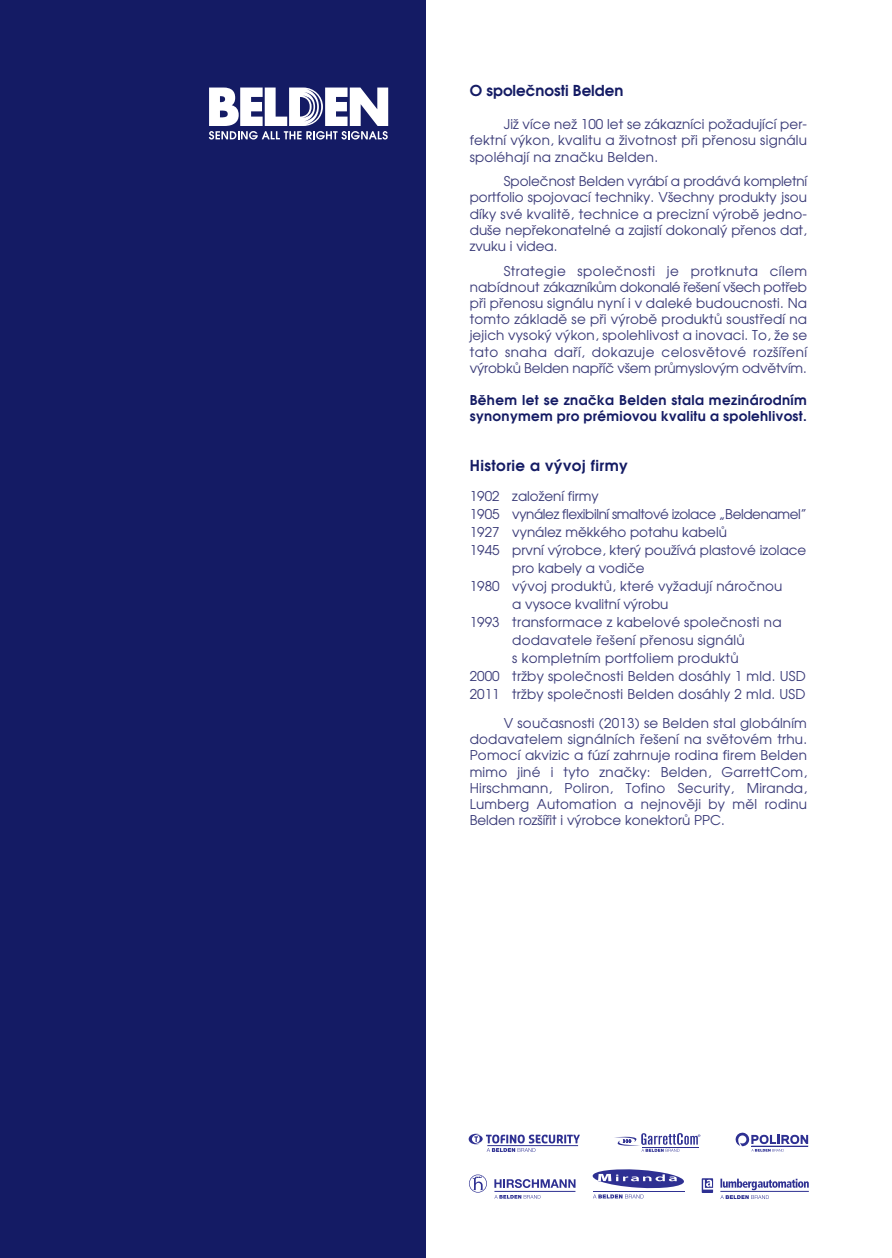
<style>
.page{position:relative;width:892px;height:1258px;background:#fff}
.page>*{position:absolute;margin:0;border:0;box-sizing:border-box;transform-origin:0 0}
.t1{font:600 15px "Avant Garde CE";letter-spacing:.015em;color:#141b64}
.t2{font:13.5px/16.2px "Avant Garde CE";color:#3a3b78;text-align:justify}
.t3{font:600 13.5px/16.2px "Avant Garde CE";letter-spacing:.025em;color:#141b64}
.t4{font:13.5px "Avant Garde CE";letter-spacing:-.03em;color:#3a3b78}
</style>
<div class="page">
<div style="left:0;top:0;width:425px;height:1257px;background:#141b64"></div>
<svg style="left:614px;top:1133px;width:86px;height:18px"></svg>
<hr style="left:642px;top:1147px;width:56px;height:1px;background:#2e3092">
<svg style="left:720px;top:1178px;width:88px;height:21px"></svg>
<svg style="left:701px;top:1178px;width:12px;height:15px"></svg>
<svg style="left:494px;top:1195px;width:46px;height:3px"></svg>
<svg style="left:469px;top:1174px;width:18px;height:18px"></svg>
<svg style="left:494px;top:1179px;width:81px;height:9px"></svg>
<hr style="left:494px;top:1191px;width:81px;height:1px;background:#2e3092">
<svg style="left:592px;top:1169px;width:92px;height:29px"></svg>
<svg style="left:735px;top:1132px;width:73px;height:19px"></svg>
<svg style="left:468px;top:1133px;width:112px;height:18px"></svg>
<hr style="left:487px;top:1145px;width:91px;height:1px;background:#2e3092">
<svg style="left:209px;top:88px;width:179px;height:52px"></svg>
<p class="t1" style="left:469px;top:85px;width:155px">O společnosti Belden</p>
<p class="t2" style="left:469px;top:117px;width:339px;text-indent:34px">Již více než 100 let se zákazníci požadující per&shy;fektní výkon, kvalitu a životnost při přenosu signálu spoléhají na značku Belden.</p>
<p class="t2" style="left:469px;top:174px;width:339px;text-indent:34px">Společnost Belden vyrábí a prodává kompletní portfolio spojovací techniky. Všechny produkty jsou díky své kvalitě, technice a precizní výrobě jedno&shy;duše nepřekonatelné a zajistí dokonalý přenos dat, zvuku i videa.</p>
<p class="t2" style="left:469px;top:264px;width:339px;text-indent:34px">Strategie společnosti je protknuta cílem nabídnout zákazníkům dokonalé řešení všech potřeb při přenosu signálu nyní i v daleké budoucnosti. Na tomto základě se při výrobě produktů soustředí na jejich vysoký výkon, spolehlivost a inovaci. To, že se tato snaha daří, dokazuje celosvětové rozšíření výrobků Belden napříč všem průmyslovým odvětvím.</p>
<p class="t3" style="left:469px;top:393px;width:339px">Během let se značka Belden stala mezinárodním synonymem pro prémiovou kvalitu a spolehlivost.</p>
<p class="t1" style="left:469px;top:460px;width:160px">Historie a vývoj firmy</p>
<p class="t2" style="left:469px;top:489px;width:131px">1902 založení firmy</p>
<p class="t4" style="left:469px;top:509px;width:339px">1905 vynález flexibilní smaltové izolace „Beldenamel”</p>
<p class="t2" style="left:469px;top:525px;width:259px">1927 vynález měkkého potahu kabelů</p>
<p class="t2" style="left:469px;top:543px;width:338px">1945 první výrobce, který používá plastové izolace</p>
<p class="t2" style="left:512px;top:561px;width:134px">pro kabely a vodiče</p>
<p class="t2" style="left:469px;top:579px;width:314px">1980 vývoj produktů, které vyžadují náročnou</p>
<p class="t2" style="left:512px;top:597px;width:158px">a vysoce kvalitní výrobu</p>
<p class="t2" style="left:469px;top:615px;width:313px">1993 transformace z kabelové společnosti na</p>
<p class="t2" style="left:512px;top:633px;width:234px">dodavatele řešení přenosu signálů</p>
<p class="t2" style="left:512px;top:651px;width:228px">s kompletním portfoliem produktů</p>
<p class="t2" style="left:469px;top:669px;width:337px">2000 tržby společnosti Belden dosáhly 1 mld. USD</p>
<p class="t2" style="left:469px;top:687px;width:337px">2011 tržby společnosti Belden dosáhly 2 mld. USD</p>
<p class="t2" style="left:469px;top:716px;width:339px;text-indent:34px">V současnosti (2013) se Belden stal globálním dodavatelem signálních řešení na světovém trhu.<br>Pomocí akvizic a fúzí zahrnuje rodina firem Belden mimo jiné i tyto značky: Belden, GarrettCom, Hirschmann, Poliron, Tofino Security, Miranda, Lumberg Automation a nejnověji by měl rodinu Belden rozšířit i výrobce konektorů PPC.</p>
</div>
